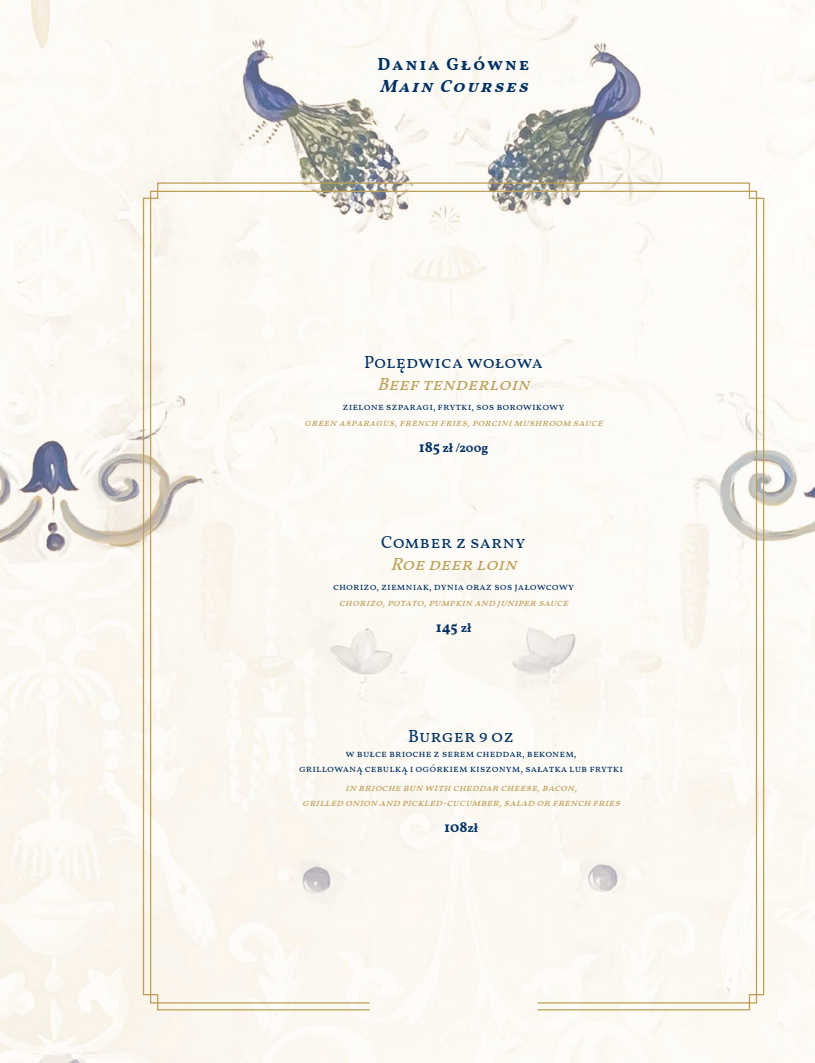
<style>
.page{position:relative;width:815px;height:1063px;background:#fff}
.page>*{position:absolute;margin:0;border:0;box-sizing:border-box;transform-origin:0 0}
.t1{font:17.5px "Vollkorn SC";color:#003063}
.t2{font:italic 17.5px "Vollkorn SC";color:#bd9e55}
.t3{font:700 17.5px "Vollkorn SC";letter-spacing:.1em;color:#003063}
.t4{font:italic 700 17.5px "Vollkorn SC";color:#003063}
.t5{font:700 15px "Vollkorn";color:#003063}
.t6{font:700 12.5px "Vollkorn";color:#003063}
.t7{font:italic 10px/15px "Vollkorn SC";color:#bd9e55;text-align:center}
.t8{font:10px/15px "Vollkorn SC";color:#003063;text-align:center}
.s1{font-size:15px}
.s2{font-size:12.5px}
</style>
<div class="page">
<img style="left:0;top:0;width:815px;height:1063px">
<div style="left:142px;top:182px;width:623px;height:829px;background:#fcf9f3"></div>
<h1 class="t3" style="left:378px;top:51px;width:154px">Dania Główne</h1>
<h1 class="t4" style="left:379px;top:73px;width:156px">Main Courses</h1>
<h1 class="t1" style="left:364px;top:349px;width:181px">Polędwica wołowa</h1>
<h1 class="t2" style="left:377px;top:371px;width:161px">Beeftenderloin</h1>
<p class="t8" style="left:343px;top:399px;width:223px">zielone szparagi, frytki, sos borowikowy</p>
<p class="t7" style="left:304px;top:415px;width:304px">green asparagus,french fries,porcinimushroom sauce</p>
<p class="t6" style="left:419px;top:439px;width:71px"><span class="s1">185</span> zł /200g</p>
<h1 class="t1" style="left:381px;top:529px;width:146px">Comber z sarny</h1>
<h1 class="t2" style="left:390px;top:551px;width:134px">Roedeerloin</h1>
<p class="t8" style="left:333px;top:578px;width:243px">chorizo, ziemniak, dynia oraz sos jałowcowy</p>
<p class="t7" style="left:339px;top:595px;width:235px">chorizo,potato,pumpkin and junipersauce</p>
<h2 class="t5" style="left:436px;top:616px;width:37px">145 <span class="s2">zł</span></h2>
<h1 class="t1" style="left:408px;top:723px;width:107px">Burger 9 oz</h1>
<p class="t8" style="left:299px;top:745px;width:326px">w bułce brioche z serem cheddar, bekonem,<br>grillowaną cebulką i ogórkiem kiszonym, sałatka lub frytki</p>
<p class="t7" style="left:302px;top:779px;width:323px">in briochebun with cheddarcheese,bacon,<br>grilled onion and pickled-cucumber,salad orfrench fries</p>
<h2 class="t5" style="left:444px;top:815px;width:36px">108<span class="s2">zł</span></h2>
</div>
